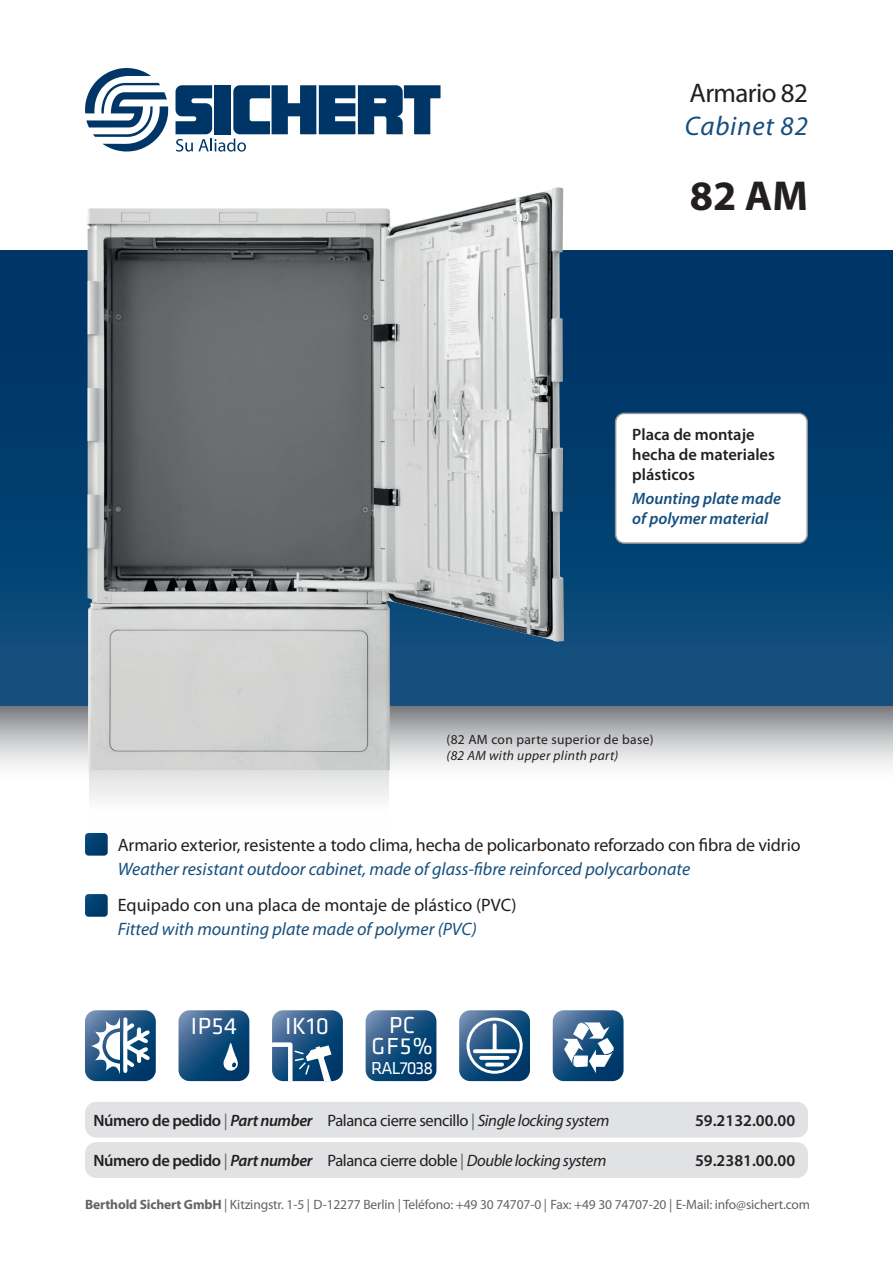
<style>
.page{position:relative;width:893px;height:1263px;background:#fff}
.page>*{position:absolute;margin:0;border:0;box-sizing:border-box;transform-origin:0 0}
.t1{font:700 42px "Myriad Pro";color:#231f20}
.t2{font:27px "Myriad Pro";letter-spacing:-.025em;color:#231f20}
.t3{font:italic 27px "Myriad Pro";letter-spacing:.03em;color:#164f7e}
.t4{font:24.15px "Klavika";letter-spacing:.025em;color:#fff}
.t5{font:24px/21px "Klavika";color:#fff;text-align:center}
.t6{font:18px "Myriad Pro";letter-spacing:-.01em;color:#231f20}
.t7{font:italic 18px "Myriad Pro";color:#164f7e}
.t8{font:18px "Klavika";letter-spacing:-.05em;color:#fff}
.t9{font:600 16.5px/19.8px "Myriad Pro";color:#231f20}
.t10{font:16.5px "Myriad Pro";letter-spacing:-.025em;color:#231f20}
.t11{font:italic 16.5px "Myriad Pro";letter-spacing:-.025em;color:#231f20}
.t12{font:italic 600 16.5px/19.8px "Myriad Pro";color:#164f7e}
.t13{font:13.5px "Myriad Pro";letter-spacing:-.01em;color:#636366}
.t14{font:13.5px "Myriad Pro";letter-spacing:.025em;color:#231f20}
.t15{font:italic 13.5px "Myriad Pro";letter-spacing:.025em;color:#231f20}
.s1{font-weight:600}
.s2{color:#636366}
.s3{font-weight:600;font-style:italic}
.s4{font-style:italic}
.s5{font-weight:600;font-style:normal}
.s6{font-style:normal;color:#636366}
.s7{font-style:normal}
.s8{font-weight:700}
</style>
<div class="page">
<svg style="left:0;top:706px;width:893px;height:65px"></svg>
<div style="left:0;top:251px;width:893px;height:455px;background:linear-gradient(to bottom,#003162,#0f4f7e)"></div>
<div style="left:616px;top:413px;width:191px;height:130px;background:#fff;border-radius:9px"></div>
<div style="left:615px;top:413px;width:193px;height:131px;border:2px solid #939598;border-radius:9px"></div>
<svg style="left:85px;top:764px;width:304px;height:92px"></svg>
<svg style="left:85px;top:894px;width:23px;height:23px"></svg>
<svg style="left:459px;top:1010px;width:71px;height:71px;background:#36648e"></svg>
<svg style="left:366px;top:1010px;width:70px;height:71px;background:#225683"></svg>
<svg style="left:85px;top:1010px;width:71px;height:71px"></svg>
<svg style="left:179px;top:1010px;width:70px;height:71px;background:#2e5e89"></svg>
<svg style="left:272px;top:1010px;width:71px;height:72px;background:#477197"></svg>
<svg style="left:553px;top:1010px;width:71px;height:71px"></svg>
<div style="left:467px;top:1018px;width:56px;height:56px;border:3px solid #fff;border-radius:50%"></div>
<svg style="left:493px;top:1025px;width:4px;height:24px"></svg>
<svg style="left:475px;top:1049px;width:40px;height:4px"></svg>
<svg style="left:481px;top:1056px;width:27px;height:4px"></svg>
<svg style="left:487px;top:1062px;width:15px;height:4px"></svg>
<img style="left:86px;top:187px;width:478px;height:583px">
<svg style="left:85px;top:68px;width:83px;height:84px"></svg>
<svg style="left:176px;top:85px;width:265px;height:67px"></svg>
<div style="left:85px;top:1102px;width:723px;height:35px;background:#e1e2e4;border-radius:11px"></div>
<div style="left:85px;top:1142px;width:723px;height:36px;background:#e1e2e4;border-radius:11px"></div>
<h2 class="t2" style="left:690px;top:76px;width:120px">Armario 82</h2>
<h2 class="t3" style="left:685px;top:109px;width:125px">Cabinet 82</h2>
<h1 class="t1" style="left:690px;top:168px;width:120px">82 AM</h1>
<p class="t9" style="left:632px;top:424px;width:144px">Placa de montaje hecha de materiales plásticos</p>
<p class="t12" style="left:632px;top:488px;width:150px">Mounting plate made of polymer material</p>
<p class="t14" style="left:446px;top:731px;width:209px">(82 AM con parte superior de base)</p>
<p class="t15" style="left:446px;top:747px;width:173px">(82 AM with upper plinth part)</p>
<p class="t6" style="left:118px;top:834px;width:684px">Armario exterior, resistente a todo clima, hecha de policarbonato reforzado con fibra de vidrio</p>
<p class="t7" style="left:118px;top:858px;width:574px">Weather resistant outdoor cabinet, made of glass-fibre reinforced polycarbonate</p>
<p class="t6" style="left:118px;top:894px;width:400px">Equipado con una placa de montaje de plástico (PVC)</p>
<p class="t7" style="left:118px;top:918px;width:361px">Fitted with mounting plate made of polymer (PVC)</p>
<h3 class="t4" style="left:191px;top:1013px;width:48px">IP54</h3>
<h3 class="t5" style="left:371px;top:1015px;width:63px">PC<br>GF5%</h3>
<p class="t8" style="left:371px;top:1058px;width:63px">RAL7038</p>
<h3 class="t4" style="left:285px;top:1013px;width:45px">IK10</h3>
<p class="t10" style="left:94px;top:1110px;width:517px"><span class="s1">Número de pedido</span> <span class="s2">|</span> <span class="s3">Part number</span> Palanca cierre sencillo <span class="s2">|</span> <span class="s4">Single locking system</span></p>
<p class="t9" style="left:695px;top:1110px;width:102px">59.2132.00.00</p>
<p class="t11" style="left:94px;top:1151px;width:514px"><span class="s5">Número de pedido</span> <span class="s6">|</span> <span class="s1">Part number</span> <span class="s7">Palanca cierre doble</span> <span class="s6">|</span> Double locking system</p>
<p class="t9" style="left:695px;top:1150px;width:102px">59.2381.00.00</p>
<p class="t13" style="left:85px;top:1196px;width:727px"><span class="s8">Berthold Sichert GmbH</span> | Kitzingstr. 1-5 | D-12277 Berlin | Teléfono: +49 30 74707-0 | Fax: +49 30 74707-20 | E-Mail: info@sichert.com</p>
</div>
